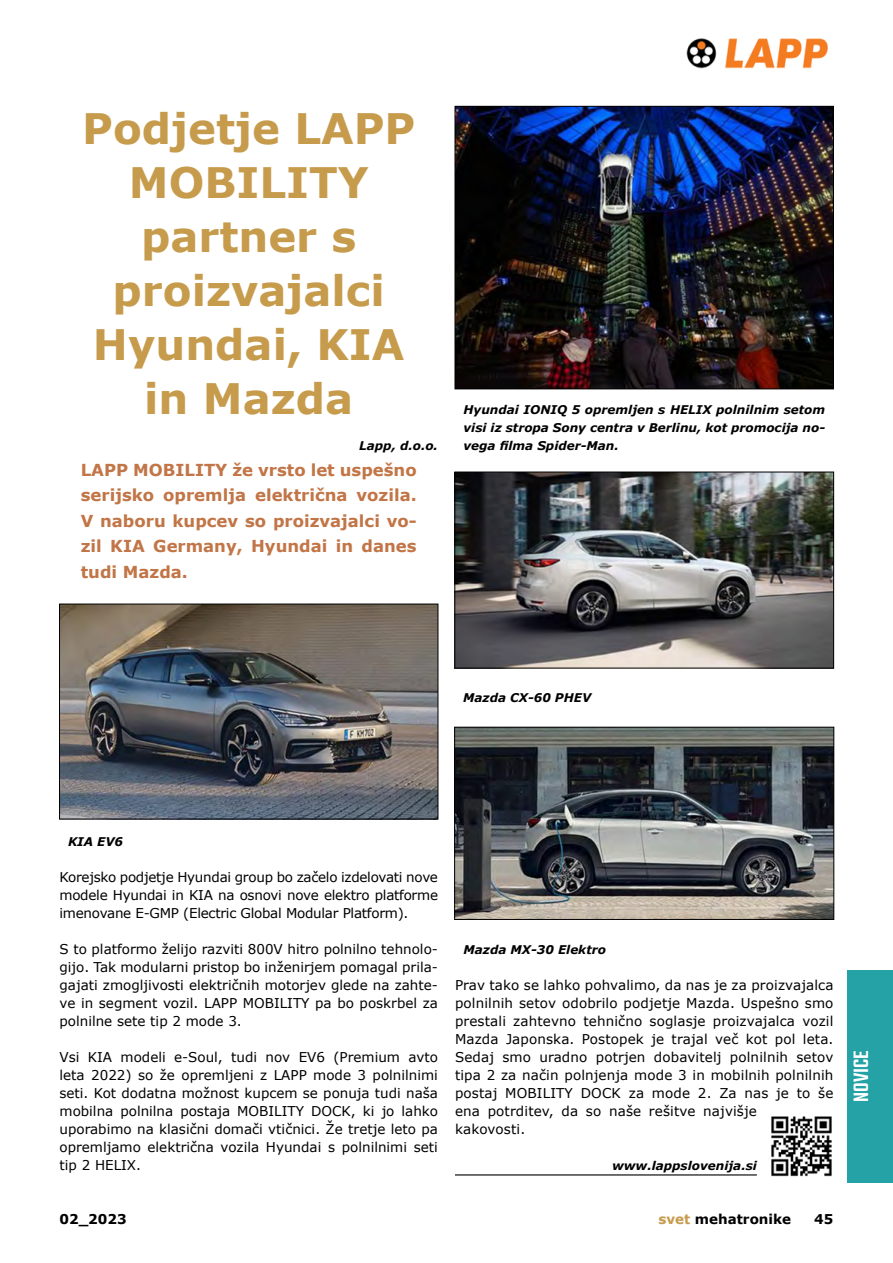
<style>
.page{position:relative;width:893px;height:1263px;background:#fff}
.page>*{position:absolute;margin:0;border:0;box-sizing:border-box;transform-origin:0 0}
.t1{font:700 42px/54px "Verdana";color:#c69b4c;text-align:center}
.t2{font:500 22.5px "Teko";color:#fff}
.t3{font:700 16.5px/25.5px "Verdana";color:#c27546;text-align:justify}
.t4{font:13.5px/18px "Verdana";letter-spacing:.01em;color:#000;text-align:justify}
.t5{font:700 13.5px "Verdana";color:#000}
.t6{font:italic 700 12px/18px "Verdana";color:#000;text-align:justify}
.s1{color:#c69b4c}
</style>
<div class="page">
<div style="left:848px;top:970px;width:45px;height:212px;background:#25a2a6"></div>
<hr style="left:455px;top:1174px;width:302px;height:1px;background:#000">
<img style="left:686px;top:38px;width:142px;height:31px">
<img style="left:771px;top:1116px;width:61px;height:61px">
<img style="left:61px;top:606px;width:375px;height:211px">
<div style="left:59px;top:604px;width:379px;height:215px;border:1px solid #000"></div>
<img style="left:457px;top:108px;width:375px;height:279px">
<div style="left:455px;top:106px;width:379px;height:283px;border:1px solid #000"></div>
<img style="left:457px;top:474px;width:375px;height:192px">
<div style="left:455px;top:472px;width:379px;height:196px;border:1px solid #000"></div>
<img style="left:456px;top:729px;width:376px;height:189px">
<div style="left:454px;top:727px;width:380px;height:193px;border:1px solid #000"></div>
<h1 class="t1" style="left:82px;top:101px;width:335px">Podjetje LAPP<br>MOBILITY partner s proizvajalci<br>Hyundai, KIA in Mazda</h1>
<p class="t6" style="left:359px;top:436px;width:80px">Lapp, d.o.o.</p>
<p class="t3" style="left:81px;top:456px;width:337px">LAPP MOBILITY že vrsto let uspešno serijsko opremlja električna vozila.<br>V naboru kupcev so proizvajalci vo&shy;zil KIA Germany, Hyundai in danes tudi Mazda.</p>
<p class="t6" style="left:463px;top:400px;width:363px">Hyundai IONIQ 5 opremljen s HELIX polnilnim setom visi iz stropa Sony centra v Berlinu, kot promocija no&shy;vega filma Spider-Man.</p>
<p class="t6" style="left:463px;top:688px;width:130px">Mazda CX-60 PHEV</p>
<p class="t6" style="left:68px;top:832px;width:57px">KIA EV6</p>
<p class="t4" style="left:60px;top:868px;width:380px">Korejsko podjetje Hyundai group bo začelo izdelovati nove modele Hyundai in KIA na osnovi nove elektro platforme imenovane E-GMP (Electric Global Modular Platform).</p>
<p class="t4" style="left:60px;top:940px;width:380px">S to platformo želijo razviti 800V hitro polnilno tehnolo&shy;gijo. Tak modularni pristop bo inženirjem pomagal prila&shy;gajati zmogljivosti električnih motorjev glede na zahte&shy;ve in segment vozil. LAPP MOBILITY pa bo poskrbel za polnilne sete tip 2 mode 3.</p>
<p class="t4" style="left:60px;top:1048px;width:380px">Vsi KIA modeli e-Soul, tudi nov EV6 (Premium avto leta 2022) so že opremljeni z LAPP mode 3 polnilnimi seti. Kot dodatna možnost kupcem se ponuja tudi naša mobilna polnilna postaja MOBILITY DOCK, ki jo lahko uporabimo na klasični domači vtičnici. Že tretje leto pa opremljamo električna vozila Hyundai s polnilnimi seti tip 2 HELIX.</p>
<p class="t6" style="left:463px;top:940px;width:144px">Mazda MX-30 Elektro</p>
<p class="t4" style="left:455px;top:976px;width:380px;text-align:left">Prav tako se lahko pohvalimo, da nas je za proizvajalca polnilnih setov odobrilo podjetje Mazda. Uspešno smo prestali zahtevno tehnično soglasje proizvajalca vozil Mazda Japonska. Postopek je trajal več kot pol leta.<br>Sedaj smo uradno potrjen dobavitelj polnilnih setov tipa 2 za način polnjenja mode 3 in mobilnih polnilnih postaj MOBILITY DOCK za mode 2. Za nas je to še ena potrditev, da so naše rešitve najvišje<br>kakovosti.</p>
<p class="t6" style="left:612px;top:1156px;width:146px">www.lappslovenija.si</p>
<p class="t5" style="left:60px;top:1210px;width:69px">02_2023</p>
<p class="t5" style="left:658px;top:1210px;width:134px"><span class="s1">svet</span> mehatronike</p>
<p class="t5" style="left:814px;top:1210px;width:21px">45</p>
<h2 class="t2" style="left:848px;top:1102px;width:53px;rotate:-90deg">novice</h2>
</div>
